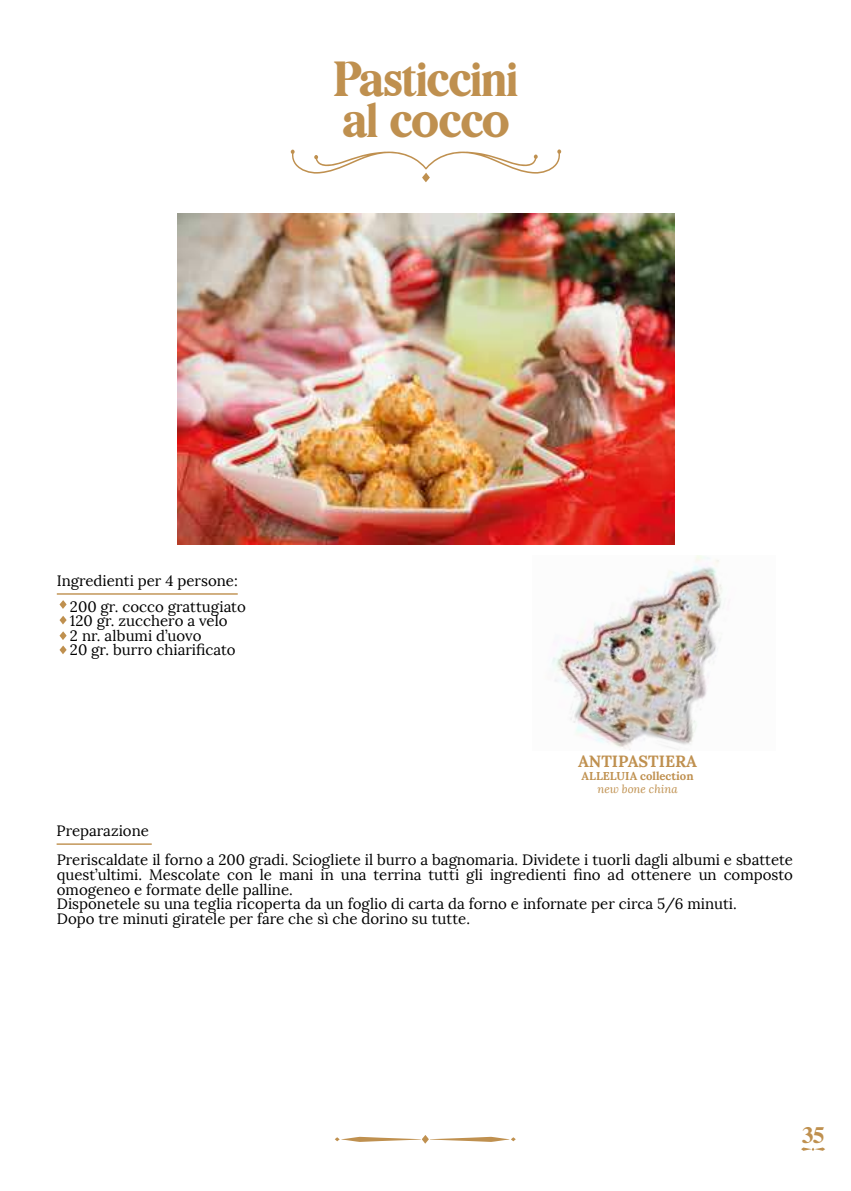
<style>
.page{position:relative;width:851px;height:1191px;background:#fff}
.page>*{position:absolute;margin:0;border:0;box-sizing:border-box;transform-origin:0 0}
.t1{font:49.2px/40.8px "Bilingual Serif Font";letter-spacing:-.015em;color:#bf904f}
.t2{font:22.6px "Bilingual Serif Font";color:#bf904f}
.t3{font:700 16.2px "Lora";color:#bf904f}
.t4{font:15px/14.6px "Lora";color:#000}
.t5{font:700 11.4px "Lora";color:#bf904f}
.t6{font:italic 11.4px "Lora";color:#bf904f}
</style>
<div class="page">
<hr style="left:57px;top:593px;width:181px;height:1px;background:#bf904f">
<img style="left:178px;top:213px;width:496px;height:331px">
<svg style="left:291px;top:149px;width:270px;height:33px"></svg>
<hr style="left:57px;top:843px;width:95px;height:2px;background:#bf904f">
<img style="left:551px;top:555px;width:172px;height:195px">
<svg style="left:335px;top:1135px;width:180px;height:8px"></svg>
<svg style="left:801px;top:1147px;width:24px;height:4px"></svg>
<svg style="left:60px;top:600px;width:7px;height:9px"></svg>
<svg style="left:60px;top:616px;width:7px;height:8px"></svg>
<svg style="left:60px;top:631px;width:7px;height:23px"></svg>
<h1 class="t1" style="left:334px;top:58px;width:186px">Pasticcini al cocco</h1>
<p class="t4" style="left:70px;top:567px;width:177px;line-height:26px;text-indent:-13px">Ingredienti per 4 persone:<br>200 gr. cocco grattugiato</p>
<p class="t4" style="left:70px;top:614px;width:167px">120 gr. zucchero a velo<br>2 nr. albumi d’uovo<br>20 gr. burro chiarificato</p>
<p class="t3" style="left:578px;top:751px;width:120px">ANTIPASTIERA</p>
<p class="t5" style="left:581px;top:769px;width:113px">ALLELUIA collection</p>
<p class="t6" style="left:597px;top:784px;width:82px">new bone china</p>
<p class="t4" style="left:57px;top:816px;width:737px;line-height:29px">Preparazione<br>Preriscaldate il forno a 200 gradi. Sciogliete il burro a bagnomaria. Dividete i tuorli dagli albumi e sbattete</p>
<p class="t4" style="left:57px;top:867px;width:737px">quest’ultimi. Mescolate con le mani in una terrina tutti gli ingredienti fino ad ottenere un composto omogeneo e formate delle palline.<br>Disponetele su una teglia ricoperta da un foglio di carta da forno e infornate per circa 5/6 minuti.<br>Dopo tre minuti giratele per fare che sì che dorino su tutte.</p>
<h2 class="t2" style="left:802px;top:1125px;width:24px">35</h2>
</div>
